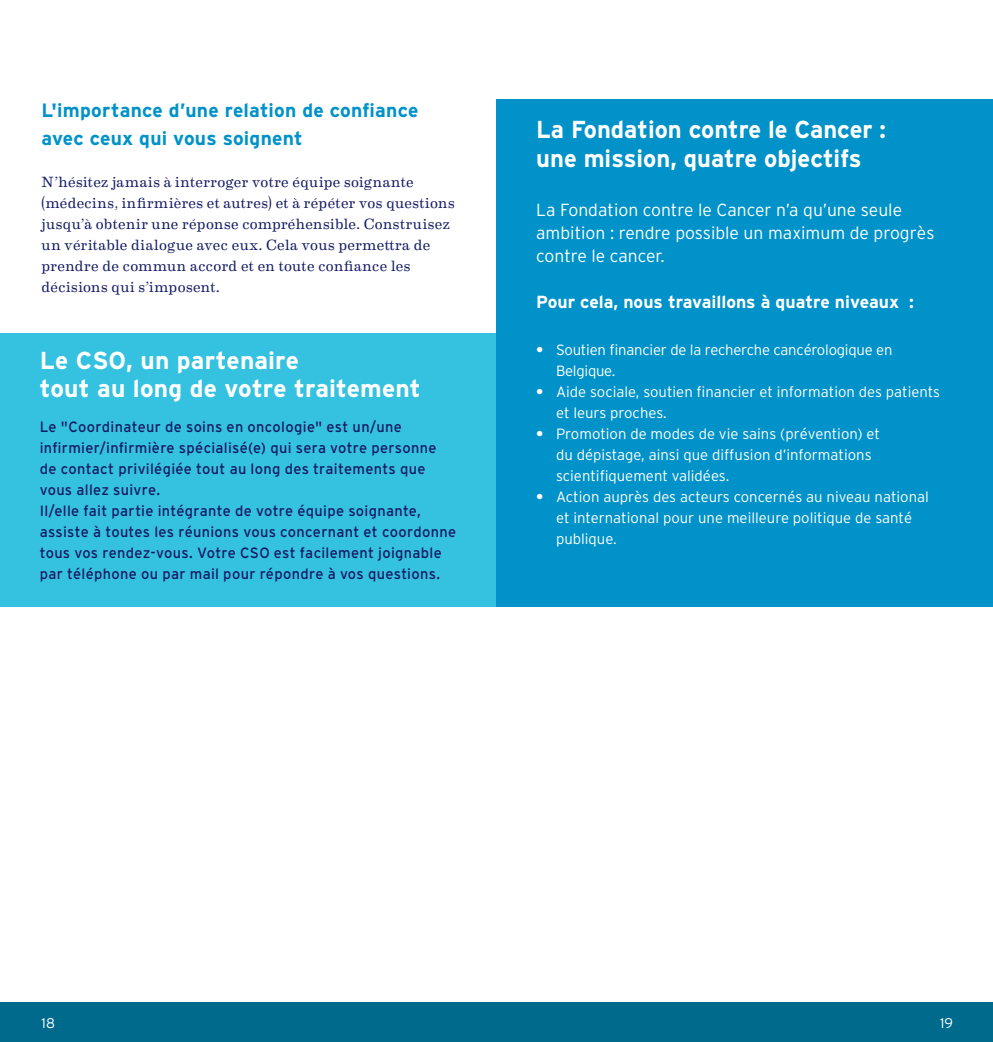
<style>
.page{position:relative;width:993px;height:1042px;background:#fff}
.page>*{position:absolute;margin:0;border:0;box-sizing:border-box;transform-origin:0 0}
._6_Titel_tekstballon{font:700 24.5px/28px "Interstate";color:#fff}
.t1{font:700 19.25px/28px "Interstate";letter-spacing:.01em;color:#0092c8}
.t2{font:300 17.5px/22.8px "Interstate";color:#fff}
.t3{font:700 17.5px "Interstate";color:#fff}
.A_Body_kader{font:14.88px/21px "Interstate";letter-spacing:.02em;color:#141b64}
.t4{font:300 14.88px/21px "Interstate";color:#fff}
.t5{font:14.88px/21px "Eames Century Modern";letter-spacing:.025em;color:#141b64}
.t6{font:300 14px "Interstate";color:#fff}
.s1{font-weight:700}
</style>
<div class="page">
<div style="left:0;top:334px;width:496px;height:273px;background:#35c2e0"></div>
<div style="left:496px;top:99px;width:496px;height:508px;background:#0092c8"></div>
<div style="left:0;top:1002px;width:992px;height:40px;background:#006a8d"></div>
<p class="t1" style="left:42px;top:96px;width:378px">L'importance d’une relation de confiance avec ceux qui vous soignent</p>
<p class="t5" style="left:42px;top:170px;width:414px">N’hésitez jamais à interroger votre équipe soignante (médecins, infirmières et autres) et à répéter vos questions jusqu’à obtenir une réponse compréhensible. Construisez un véritable dialogue avec eux. Cela vous permettra de prendre de commun accord et en toute confiance les décisions qui s’imposent.</p>
<p class="_6_Titel_tekstballon" style="left:40px;top:346px;width:382px">Le CSO, un partenaire<br>tout au long de votre traitement</p>
<p class="A_Body_kader" style="left:40px;top:416px;width:398px">Le "Coordinateur de soins en oncologie" est un/une infirmier/infirmière spécialisé(e) qui sera votre personne de contact privilégiée tout au long des traitements que vous allez suivre.</p>
<p class="A_Body_kader" style="left:40px;top:500px;width:418px">Il/elle fait partie intégrante de votre équipe soignante, assiste à toutes les réunions vous concernant et coordonne tous vos rendez-vous. Votre CSO est facilement joignable par téléphone ou par mail pour répondre à vos questions.</p>
<p class="_6_Titel_tekstballon" style="left:536px;top:114px;width:351px;line-height:29.8px">La Fondation contre le Cancer : une mission, quatre objectifs</p>
<p class="t2" style="left:536px;top:199px;width:399px">La Fondation contre le Cancer n’a qu’une seule ambition : rendre possible un maximum de progrès contre le cancer.</p>
<p class="t3" style="left:536px;top:291px;width:379px">Pour cela, nous travaillons à quatre niveaux :</p>
<p class="t4" style="left:556px;top:339px;width:338px;text-indent:-20px"><span class="s1">•</span> Soutien financier de la recherche cancérologique en<br>Belgique.</p>
<p class="t4" style="left:556px;top:381px;width:385px;text-indent:-20px"><span class="s1">•</span> Aide sociale, soutien financier et information des patients et leurs proches.</p>
<p class="t4" style="left:556px;top:423px;width:325px;text-indent:-20px"><span class="s1">•</span> Promotion de modes de vie sains (prévention) et du dépistage, ainsi que diffusion d’informations scientifiquement validées.</p>
<p class="t4" style="left:556px;top:486px;width:374px;text-indent:-20px"><span class="s1">•</span> Action auprès des acteurs concernés au niveau national et international pour une meilleure politique de santé publique.</p>
<p class="t6" style="left:42px;top:1014px;width:15px">18</p>
<p class="t6" style="left:939px;top:1014px;width:14px">19</p>
</div>
